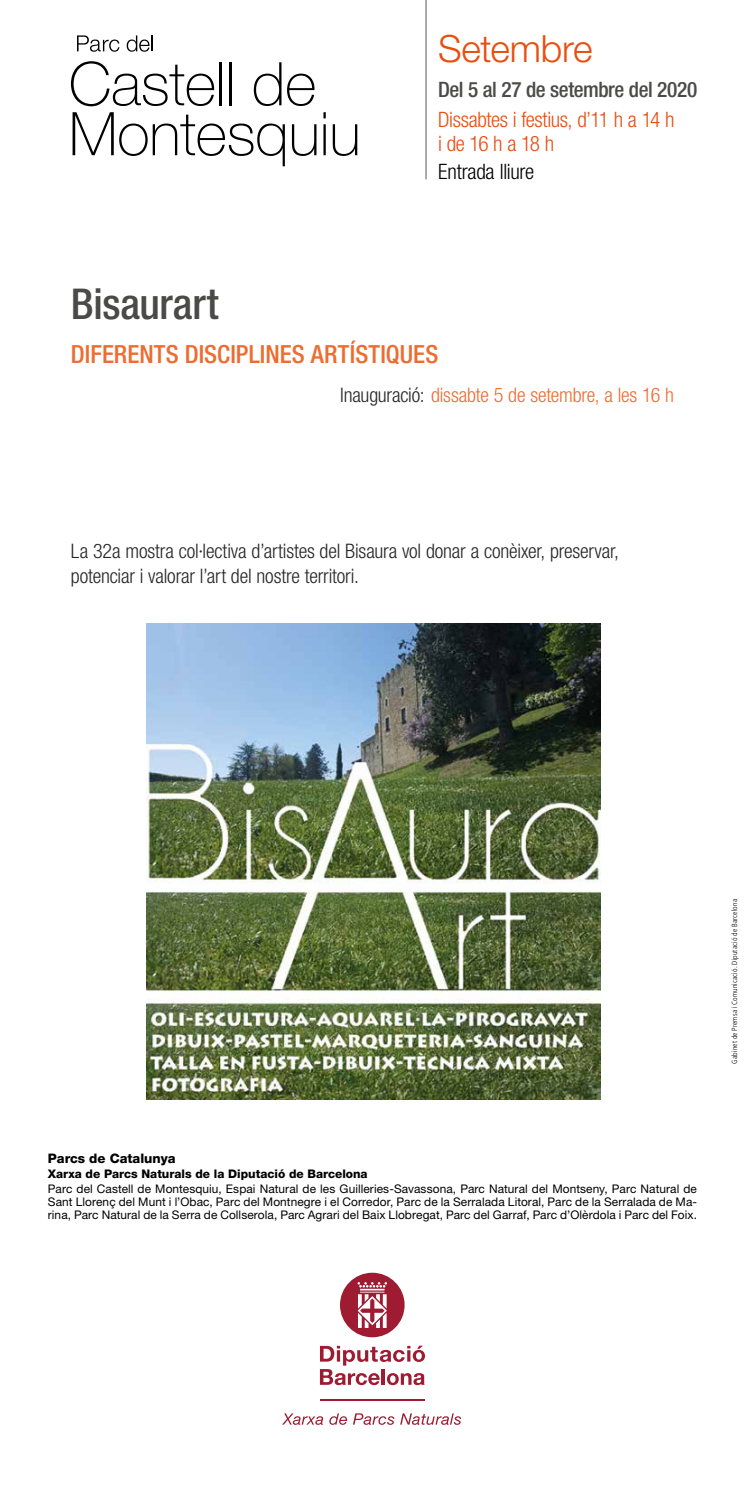
<style>
.page{position:relative;width:745px;height:1489px;background:#fff}
.page>*{position:absolute;margin:0;border:0;box-sizing:border-box;transform-origin:0 0}
.t1{font:500 condensed 42.5px "Helvetica Neue LT Std";letter-spacing:-.01em;color:#4a4a49}
.t2{font:300 37.5px "Helvetica Neue LT Std";letter-spacing:-.005em;color:#e94e0f}
.t3{font:500 condensed 25px "Helvetica Neue LT Std";color:#ed6c30}
.t4{font:300 condensed 21.25px/23.8px "Helvetica Neue LT Std";letter-spacing:-.02em;color:#e94e0f}
.t5{font:500 condensed 21.25px "Helvetica Neue LT Std";letter-spacing:-.02em;color:#4a4a49}
.t6{font:300 condensed 21.25px "Helvetica Neue LT Std";letter-spacing:-.015em;color:#000}
.t7{font:300 condensed 20px/25px "Helvetica Neue LT Std";letter-spacing:-.005em;color:#262626}
.t8{font:300 condensed 20px "Helvetica Neue LT Std";letter-spacing:-.01em;color:#ed6c30}
.t9{font:800 13.12px "Helvetica Neue LT Std";color:#000}
.t10{font:11.88px/13.1px "Helvetica Neue LT Std";letter-spacing:.005em;color:#000;text-align:justify}
.t11{font:800 11.88px "Helvetica Neue LT Std";color:#000}
.t12{font:300 condensed 7.5px "Frutiger LT Std";letter-spacing:.02em;color:#000}
.s1{color:#262626}
</style>
<div class="page">
<hr style="left:425px;top:0;width:1px;height:179px;background:#575756">
<svg style="left:71px;top:61px;width:143px;height:45px"></svg>
<hr style="left:219px;top:62px;width:3px;height:43px;background:#000">
<hr style="left:229px;top:62px;width:3px;height:43px;background:#000">
<svg style="left:254px;top:62px;width:27px;height:44px"></svg>
<svg style="left:287px;top:74px;width:27px;height:32px"></svg>
<svg style="left:72px;top:112px;width:75px;height:44px"></svg>
<svg style="left:153px;top:115px;width:132px;height:51px"></svg>
<svg style="left:292px;top:124px;width:24px;height:32px"></svg>
<svg style="left:323px;top:112px;width:2px;height:6px"></svg>
<hr style="left:323px;top:124px;width:2px;height:31px;background:#000">
<svg style="left:332px;top:124px;width:25px;height:32px"></svg>
<svg style="left:77px;top:35px;width:42px;height:17px"></svg>
<svg style="left:127px;top:35px;width:25px;height:17px"></svg>
<svg style="left:282px;top:1413px;width:41px;height:11px"></svg>
<svg style="left:329px;top:1413px;width:18px;height:11px"></svg>
<svg style="left:353px;top:1413px;width:41px;height:11px"></svg>
<svg style="left:400px;top:1413px;width:61px;height:11px"></svg>
<hr style="left:320px;top:1398px;width:104px;height:2px;background:#9e1b32">
<svg style="left:320px;top:1345px;width:104px;height:39px"></svg>
<svg style="left:340px;top:1272px;width:64px;height:65px"></svg>
<img style="left:146px;top:624px;width:453px;height:475px">
<h2 class="t2" style="left:438px;top:26px;width:156px">Setembre</h2>
<h3 class="t5" style="left:438px;top:77px;width:261px">Del 5 al 27 de setembre del 2020</h3>
<h3 class="t4" style="left:438px;top:108px;width:238px">Dissabtes i festius, d’11 h a 14 h i de 16 h a 18 h</h3>
<h3 class="t6" style="left:438px;top:159px;width:98px">Entrada lliure</h3>
<h1 class="t1" style="left:71px;top:279px;width:149px">Bisaurart</h1>
<h3 class="t3" style="left:71px;top:339px;width:369px">DIFERENTS DISCIPLINES ARTÍSTIQUES</h3>
<h3 class="t8" style="left:340px;top:384px;width:335px"><span class="s1">Inauguració:</span> dissabte 5 de setembre, a les 16 h</h3>
<h3 class="t7" style="left:71px;top:538px;width:549px">La 32a mostra col·lectiva d’artistes del Bisaura vol donar a conèixer, preservar, potenciar i valorar l’art del nostre territori.</h3>
<p class="t12" style="left:729px;top:1063px;width:166px;rotate:-90deg">Gabinet de Premsa i Comunicació. Diputació de Barcelona</p>
<p class="t9" style="left:48px;top:1150px;width:129px">Parcs de Catalunya</p>
<p class="t11" style="left:48px;top:1166px;width:321px">Xarxa de Parcs Naturals de la Diputació de Barcelona</p>
<p class="t10" style="left:48px;top:1181px;width:650px">Parc del Castell de Montesquiu, Espai Natural de les Guilleries-Savassona, Parc Natural del Montseny, Parc Natural de Sant Llorenç del Munt i l’Obac, Parc del Montnegre i el Corredor, Parc de la Serralada Litoral, Parc de la Serralada de Ma&shy;rina, Parc Natural de la Serra de Collserola, Parc Agrari del Baix Llobregat, Parc del Garraf, Parc d’Olèrdola i Parc del Foix.</p>
</div>
